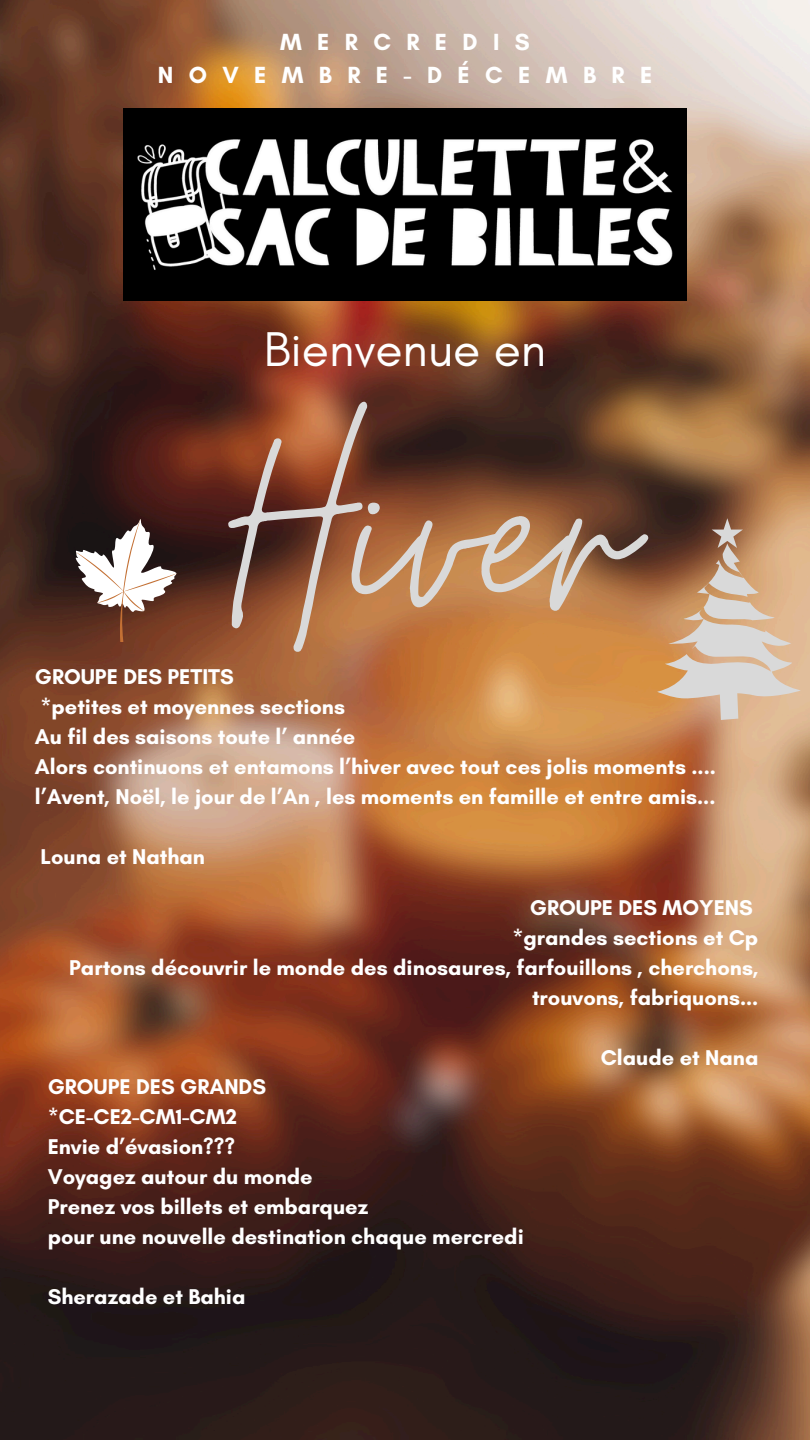
<style>
.page{position:relative;width:810px;height:1440px;background:#fff}
.page>*{position:absolute;margin:0;border:0;box-sizing:border-box;transform-origin:0 0}
.t1{font:313.4px "Moon Time";color:#d9d9d9}
.t2{font:49.7px "Glacial Indifference";color:#fff}
.t3{font:700 23.8px/33px "Glacial Indifference";letter-spacing:.645em;color:#fff;text-align:center}
.t4{font:700 21.8px/30px "Glacial Indifference";color:#fff;text-align:right}
</style>
<div class="page">
<img style="left:0;top:0;width:810px;height:1440px">
<svg style="left:63px;top:510px;width:121px;height:139px"></svg>
<img style="left:123px;top:108px;width:564px;height:193px">
<svg style="left:657px;top:518px;width:144px;height:202px"></svg>
<h1 class="t3" style="left:158px;top:25px;width:496px">MERCREDIS<br>NOVEMBRE-DÉCEMBRE</h1>
<p class="t2" style="left:264px;top:319px;width:284px">Bienvenue en</p>
<h2 class="t1" style="left:228px;top:339px;width:406px">Hiver</h2>
<p class="t4" style="left:35px;top:662px;width:201px">GROUPE DES PETITS</p>
<p class="t4" style="left:40px;top:692px;width:306px">*petites et moyennes sections</p>
<p class="t4" style="left:35px;top:722px;width:322px">Au fil des saisons toute l’ année</p>
<p class="t4" style="left:35px;top:752px;width:683px">Alors continuons et entamons l’hiver avec tout ces jolis moments ....</p>
<p class="t4" style="left:35px;top:782px;width:682px">l’Avent, Noël, le jour de l’An , les moments en famille et entre amis...</p>
<p class="t4" style="left:40px;top:842px;width:166px">Louna et Nathan</p>
<p class="t4" style="left:69px;top:893px;width:691px">GROUPE DES MOYENS<br>*grandes sections et Cp<br>Partons découvrir le monde des dinosaures, farfouillons , cherchons, trouvons, fabriquons...</p>
<p class="t4" style="left:601px;top:1043px;width:159px">Claude et Nana</p>
<p class="t4" style="left:48px;top:1071px;width:220px">GROUPE DES GRANDS</p>
<p class="t4" style="left:48px;top:1101px;width:191px">*CE-CE2-CM1-CM2</p>
<p class="t4" style="left:48px;top:1131px;width:189px">Envie d’évasion???</p>
<p class="t4" style="left:48px;top:1161px;width:267px">Voyagez autour du monde</p>
<p class="t4" style="left:48px;top:1191px;width:322px">Prenez vos billets et embarquez</p>
<p class="t4" style="left:48px;top:1221px;width:478px">pour une nouvelle destination chaque mercredi</p>
<p class="t4" style="left:48px;top:1281px;width:199px">Sherazade et Bahia</p>
</div>
